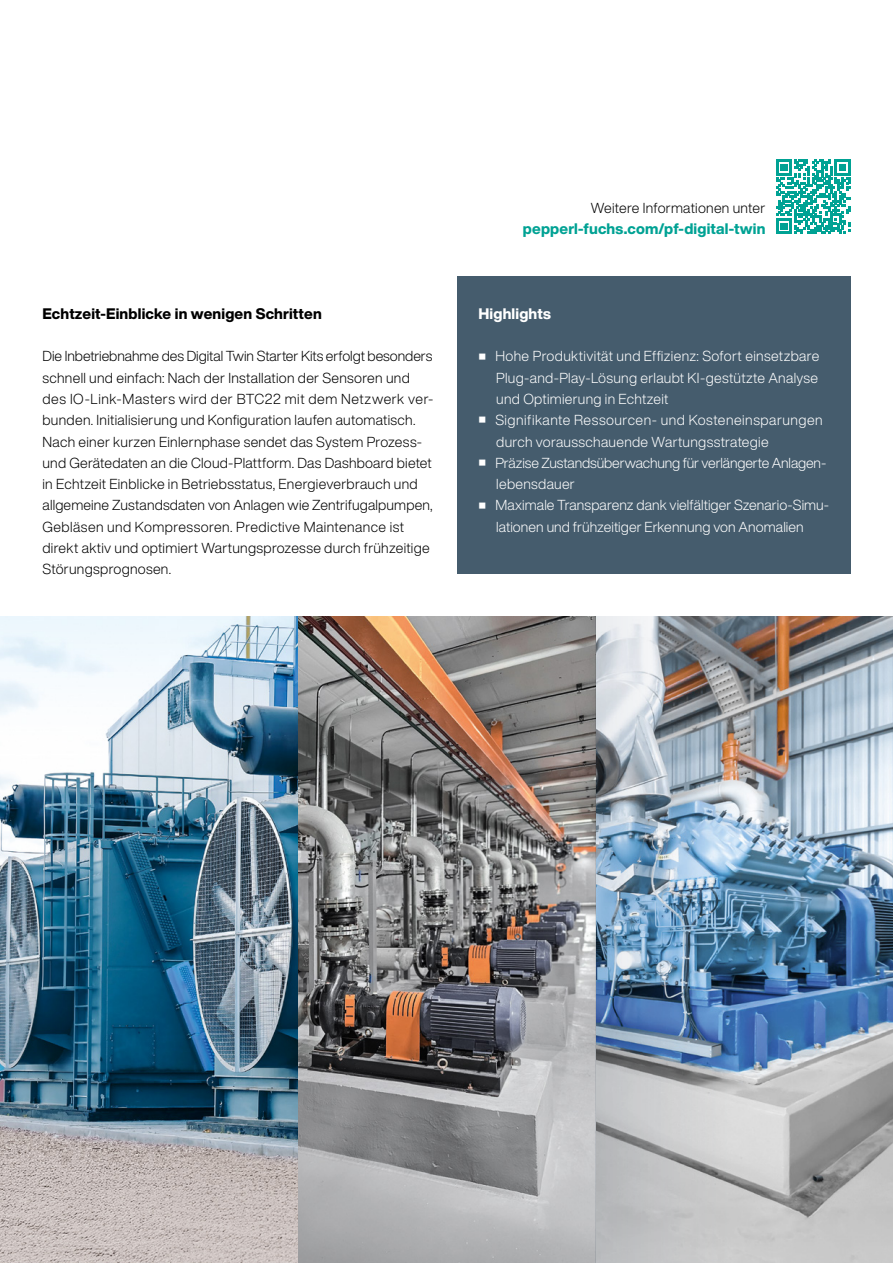
<style>
.page{position:relative;width:893px;height:1263px;background:#fff}
.page>*{position:absolute;margin:0;border:0;box-sizing:border-box;transform-origin:0 0}
.t1{font:800 15px "Helvetica Now Display";letter-spacing:.01em;color:#000}
.t2{font:800 15px "Helvetica Now Display";letter-spacing:.01em;color:#00a294}
.t3{font:800 15px "Helvetica Now Display";letter-spacing:.015em;color:#fff}
.t4{font:300 14.25px/21.3px "Helvetica Now Display";letter-spacing:.02em;color:#000}
.t5{font:300 14.25px/21.3px "Helvetica Now Display";letter-spacing:.01em;color:#fff;text-align:justify}
.t6{font:300 14.25px/21.3px "Helvetica Now Display";letter-spacing:.03em;color:#fff}
.t7{font:300 14.25px/21.3px "Helvetica Now Display";letter-spacing:-.01em;color:#fff}
</style>
<div class="page">
<img style="left:0;top:617px;width:893px;height:646px">
<svg style="left:776px;top:159px;width:74px;height:75px"></svg>
<img style="left:595px;top:617px;width:138px;height:646px">
<svg style="left:0;top:617px;width:298px;height:127px"></svg>
<div style="left:457px;top:276px;width:393px;height:298px;background:#455c6d"></div>
<p class="t1" style="left:43px;top:303px;width:281px">Echtzeit-Einblicke in wenigen Schritten</p>
<p class="t4" style="left:43px;top:346px;width:392px">Die Inbetriebnahme des Digital Twin Starter Kits erfolgt besonders schnell und einfach: Nach der Installation der Sensoren und des IO-Link-Masters wird der BTC22 mit dem Netzwerk ver&shy;bunden. Initialisierung und Konfiguration laufen automatisch.<br>Nach einer kurzen Einlernphase sendet das System Prozess&shy;und Gerätedaten an die Cloud-Plattform. Das Dashboard bietet in Echtzeit Einblicke in Betriebsstatus, Energieverbrauch und allgemeine Zustandsdaten von Anlagen wie Zentrifugalpumpen, Gebläsen und Kompressoren. Predictive Maintenance ist direkt aktiv und optimiert Wartungsprozesse durch frühzeitige Störungsprognosen.</p>
<p class="t4" style="left:591px;top:197px;width:176px">Weitere Informationen unter</p>
<p class="t2" style="left:523px;top:218px;width:244px">pepperl-fuchs.com/pf-digital-twin</p>
<p class="t3" style="left:478px;top:303px;width:74px">Highlights</p>
<p class="t5" style="left:496px;top:346px;width:325px;text-indent:-17px"><sup>■</sup> Hohe Produktivität und Effizienz: Sofort einsetzbare Plug-and-Play-Lösung erlaubt KI-gestützte Analyse und Optimierung in Echtzeit</p>
<p class="t6" style="left:496px;top:409px;width:328px;text-indent:-17px"><sup>■</sup> Signifikante Ressourcen- und Kosteneinsparungen durch vorausschauende Wartungsstrategie</p>
<p class="t7" style="left:496px;top:452px;width:332px;text-indent:-17px"><sup>■</sup> Präzise Zustandsüberwachung für verlängerte Anlagen&shy;lebensdauer</p>
<p class="t5" style="left:479px;top:494px;width:351px;text-align:center"><sup>■</sup> Maximale Transparenz dank vielfältiger Szenario-Simu&shy;lationen und frühzeitiger Erkennung von Anomalien</p>
</div>
